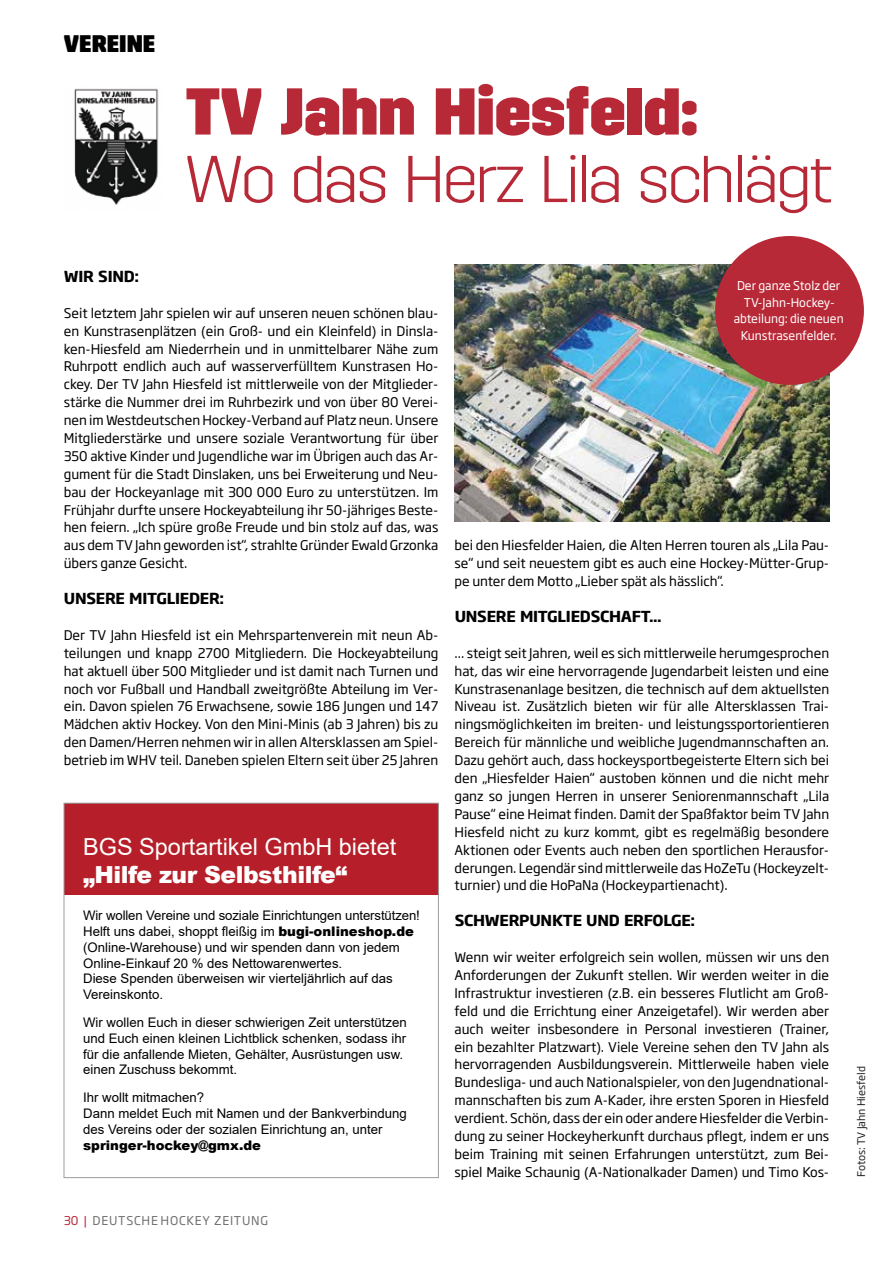
<style>
.page{position:relative;width:893px;height:1263px;background:#fff}
.page>*{position:absolute;margin:0;border:0;box-sizing:border-box;transform-origin:0 0}
.t1{font:300 66px "Trim";letter-spacing:-.04em;color:#b82937}
.t2{font:800 66px "Trim";letter-spacing:-.01em;color:#b82937}
.t3{font:800 24px "Trim";color:#000}
.t4{font:23.55px "Arial";color:#fff}
.t5{font:900 23.55px "Arial";letter-spacing:-.02em;color:#fff}
.t6{font:700 15px "Soho Gothic Std";letter-spacing:-.015em;color:#000}
.t7{font:13.2px/17.9px "Soho Gothic Std";letter-spacing:-.005em;color:#000;text-align:justify}
.t8{font:13.2px/15.9px "Arial";color:#000}
.t9{font:900 13.2px "Arial";color:#000}
.t10{font:12px/16.5px "Soho Gothic Std";color:#fff;text-align:center}
.t11{font:12px "Soho Gothic Std";letter-spacing:.065em;color:#6f6f6e}
.t12{font:10.5px "Soho Gothic Std";color:#232020}
.s1{font-weight:900}
.s2{color:#b82937}
</style>
<div class="page">
<img style="left:74px;top:88px;width:85px;height:117px">
<img style="left:455px;top:265px;width:374px;height:256px">
<div style="left:715px;top:236px;width:149px;height:149px;background:#b82937;border-radius:50%"></div>
<div style="left:64px;top:803px;width:374px;height:92px;background:#b61f29"></div>
<div style="left:64px;top:803px;width:375px;height:375px;border:1px solid #9c9d9d"></div>
<h2 class="t3" style="left:64px;top:29px;width:93px">VEREINE</h2>
<h1 class="t2" style="left:185px;top:73px;width:515px">TV Jahn Hiesfeld:</h1>
<h1 class="t1" style="left:185px;top:143px;width:649px">Wo das Herz Lila schlägt</h1>
<p class="t6" style="left:64px;top:267px;width:77px">WIR SIND:</p>
<p class="t7" style="left:64px;top:304px;width:376px">Seit letztem Jahr spielen wir auf unseren neuen schönen blau&shy;en Kunstrasenplätzen (ein Groß- und ein Kleinfeld) in Dinsla&shy;ken-Hiesfeld am Niederrhein und in unmittelbarer Nähe zum Ruhrpott endlich auch auf wasserverfülltem Kunstrasen Ho&shy;ckey. Der TV Jahn Hiesfeld ist mittlerweile von der Mitglieder&shy;stärke die Nummer drei im Ruhrbezirk und von über 80 Verei&shy;nen im Westdeutschen Hockey-Verband auf Platz neun. Unsere Mitgliederstärke und unsere soziale Verantwortung für über 350 aktive Kinder und Jugendliche war im Übrigen auch das Ar&shy;gument für die Stadt Dinslaken, uns bei Erweiterung und Neu&shy;bau der Hockeyanlage mit 300 000 Euro zu unterstützen. Im Frühjahr durfte unsere Hockeyabteilung ihr 50-jähriges Beste&shy;hen feiern. „Ich spüre große Freude und bin stolz auf das, was aus dem TV Jahn geworden ist“, strahlte Gründer Ewald Grzonka übers ganze Gesicht.</p>
<p class="t6" style="left:64px;top:589px;width:162px">UNSERE MITGLIEDER:</p>
<p class="t7" style="left:64px;top:626px;width:376px">Der TV Jahn Hiesfeld ist ein Mehrspartenverein mit neun Ab&shy;teilungen und knapp 2700 Mitgliedern. Die Hockeyabteilung hat aktuell über 500 Mitglieder und ist damit nach Turnen und noch vor Fußball und Handball zweitgrößte Abteilung im Ver&shy;ein. Davon spielen 76 Erwachsene, sowie 186 Jungen und 147<br>Mädchen aktiv Hockey. Von den Mini-Minis (ab 3 Jahren) bis zu den Damen/Herren nehmen wir in allen Altersklassen am Spiel&shy;betrieb im WHV teil. Daneben spielen Eltern seit über 25 Jahren</p>
<h3 class="t4" style="left:83px;top:831px;width:315px">BGS Sportartikel GmbH bietet</h3>
<h3 class="t5" style="left:83px;top:858px;width:266px">„Hilfe zur Selbsthilfe“</h3>
<p class="t8" style="left:83px;top:907px;width:338px">Wir wollen Vereine und soziale Einrichtungen unterstützen!<br>Helft uns dabei, shoppt fleißig im <span class="s1">bugi-onlineshop.de </span>(Online-Warehouse) und wir spenden dann von jedem Online-Einkauf 20 % des Nettowarenwertes.<br>Diese Spenden überweisen wir vierteljährlich auf das Vereinskonto.</p>
<p class="t8" style="left:83px;top:1014px;width:325px">Wir wollen Euch in dieser schwierigen Zeit unterstützen und Euch einen kleinen Lichtblick schenken, sodass ihr für die anfallende Mieten, Gehälter, Ausrüstungen usw. einen Zuschuss bekommt.</p>
<p class="t8" style="left:83px;top:1089px;width:325px">Ihr wollt mitmachen?<br>Dann meldet Euch mit Namen und der Bankverbindung des Vereins oder der sozialen Einrichtung an, unter</p>
<p class="t9" style="left:83px;top:1135px;width:179px">springer-hockey@gmx.de</p>
<p class="t11" style="left:64px;top:1213px;width:206px"><span class="s2">30 |</span> DEUTSCHE HOCKEY ZEITUNG</p>
<p class="t10" style="left:734px;top:278px;width:111px">Der ganze Stolz der<br>TV-Jahn-Hockey&shy;abteilung: die neuen<br>Kunstrasenfelder.</p>
<p class="t7" style="left:455px;top:537px;width:376px">bei den Hiesfelder Haien, die Alten Herren touren als „Lila Pau&shy;se“ und seit neuestem gibt es auch eine Hockey-Mütter-Grup&shy;pe unter dem Motto „Lieber spät als hässlich“.</p>
<p class="t6" style="left:455px;top:607px;width:209px">UNSERE MITGLIEDSCHAFT...</p>
<p class="t7" style="left:455px;top:644px;width:376px">... steigt seit Jahren, weil es sich mittlerweile herumgesprochen hat, das wir eine hervorragende Jugendarbeit leisten und eine Kunstrasenanlage besitzen, die technisch auf dem aktuellsten Niveau ist. Zusätzlich bieten wir für alle Altersklassen Trai&shy;ningsmöglichkeiten im breiten- und leistungssportorientieren Bereich für männliche und weibliche Jugendmannschaften an.<br>Dazu gehört auch, dass hockeysportbegeisterte Eltern sich bei den „Hiesfelder Haien“ austoben können und die nicht mehr ganz so jungen Herren in unserer Seniorenmannschaft „Lila Pause“ eine Heimat finden. Damit der Spaßfaktor beim TV Jahn Hiesfeld nicht zu kurz kommt, gibt es regelmäßig besondere Aktionen oder Events auch neben den sportlichen Herausfor&shy;derungen. Legendär sind mittlerweile das HoZeTu (Hockeyzelt&shy;turnier) und die HoPaNa (Hockeypartienacht).</p>
<p class="t6" style="left:455px;top:911px;width:242px">SCHWERPUNKTE UND ERFOLGE:</p>
<p class="t7" style="left:455px;top:948px;width:376px">Wenn wir weiter erfolgreich sein wollen, müssen wir uns den Anforderungen der Zukunft stellen. Wir werden weiter in die Infrastruktur investieren (z.B. ein besseres Flutlicht am Groß&shy;feld und die Errichtung einer Anzeigetafel). Wir werden aber auch weiter insbesondere in Personal investieren (Trainer, ein bezahlter Platzwart). Viele Vereine sehen den TV Jahn als hervorragenden Ausbildungsverein. Mittlerweile haben viele Bundesliga- und auch Nationalspieler, von den Jugendnational&shy;mannschaften bis zum A-Kader, ihre ersten Sporen in Hiesfeld verdient. Schön, dass der ein oder andere Hiesfelder die Verbin&shy;dung zu seiner Hockeyherkunft durchaus pflegt, indem er uns beim Training mit seinen Erfahrungen unterstützt, zum Bei&shy;spiel Maike Schaunig (A-Nationalkader Damen) und Timo Kos-</p>
<p class="t12" style="left:855px;top:1177px;width:112px;rotate:-90deg">Fotos: TV Jahn Hiesfeld</p>
</div>
